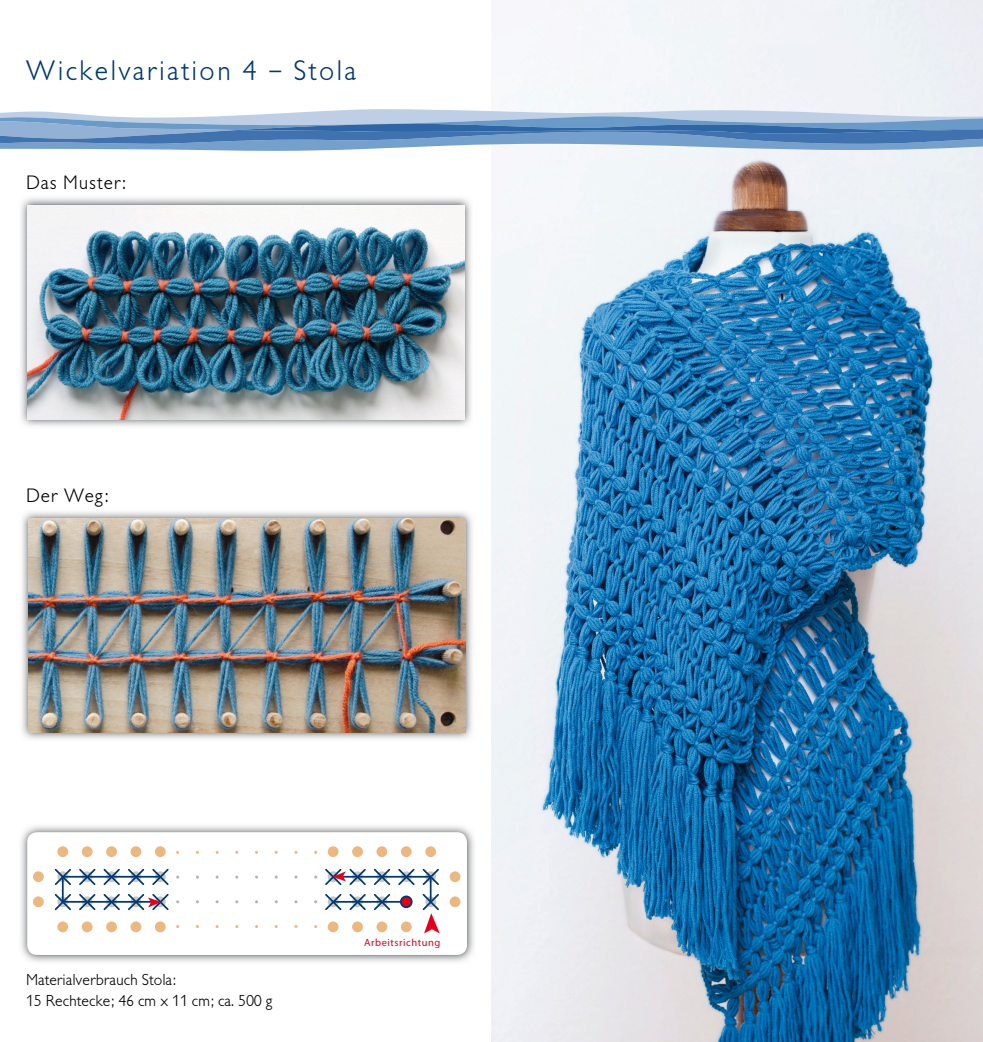
<style>
.page{position:relative;width:983px;height:1042px;background:#fff}
.page>*{position:absolute;margin:0;border:0;box-sizing:border-box;transform-origin:0 0}
.t1{font:300 28px "Gill Sans BQ";letter-spacing:.08em;color:#003871}
.t2{font:300 19.25px "Gill Sans BQ";letter-spacing:.04em;color:#000}
.t3{font:300 15.75px/21px "Gill Sans BQ";color:#000}
.t4{font:10.5px "Myriad Pro";letter-spacing:.05em;color:#e2001a}
</style>
<div class="page">
<img style="left:491px;top:0;width:491px;height:1041px">
<svg style="left:1px;top:109px;width:981px;height:42px;background:#8cacd1"></svg>
<img style="left:21px;top:198px;width:450px;height:228px">
<img style="left:27px;top:205px;width:437px;height:214px">
<img style="left:22px;top:512px;width:450px;height:227px">
<img style="left:29px;top:518px;width:436px;height:215px">
<img style="left:21px;top:826px;width:453px;height:136px">
<svg style="left:27px;top:832px;width:440px;height:123px"></svg>
<div style="left:33px;top:871px;width:11px;height:11px;background:#ecb882;border-radius:50%"></div>
<div style="left:33px;top:896px;width:11px;height:11px;background:#ecb882;border-radius:50%"></div>
<div style="left:57px;top:846px;width:11px;height:11px;background:#ecb882;border-radius:50%"></div>
<div style="left:57px;top:921px;width:11px;height:11px;background:#ecb882;border-radius:50%"></div>
<div style="left:82px;top:846px;width:11px;height:11px;background:#ecb882;border-radius:50%"></div>
<div style="left:82px;top:921px;width:11px;height:11px;background:#ecb882;border-radius:50%"></div>
<div style="left:106px;top:846px;width:11px;height:11px;background:#ecb882;border-radius:50%"></div>
<div style="left:106px;top:921px;width:11px;height:11px;background:#ecb882;border-radius:50%"></div>
<div style="left:130px;top:846px;width:11px;height:11px;background:#ecb882;border-radius:50%"></div>
<div style="left:130px;top:921px;width:11px;height:11px;background:#ecb882;border-radius:50%"></div>
<div style="left:155px;top:846px;width:11px;height:11px;background:#ecb882;border-radius:50%"></div>
<div style="left:155px;top:921px;width:11px;height:11px;background:#ecb882;border-radius:50%"></div>
<div style="left:449px;top:871px;width:11px;height:11px;background:#ecb882;border-radius:50%"></div>
<div style="left:449px;top:896px;width:11px;height:11px;background:#ecb882;border-radius:50%"></div>
<div style="left:425px;top:846px;width:11px;height:11px;background:#ecb882;border-radius:50%"></div>
<div style="left:401px;top:846px;width:10px;height:11px;background:#ecb882;border-radius:50%"></div>
<div style="left:376px;top:846px;width:11px;height:11px;background:#ecb882;border-radius:50%"></div>
<div style="left:352px;top:846px;width:11px;height:11px;background:#ecb882;border-radius:50%"></div>
<div style="left:327px;top:846px;width:11px;height:11px;background:#ecb882;border-radius:50%"></div>
<svg style="left:323px;top:867px;width:117px;height:66px"></svg>
<svg style="left:53px;top:867px;width:117px;height:45px"></svg>
<hr style="left:333px;top:901px;width:68px;height:1px;background:#003871">
<p class="t1" style="left:26px;top:54px;width:331px">Wickelvariation 4 – Stola</p>
<p class="t2" style="left:26px;top:172px;width:101px">Das Muster:</p>
<p class="t2" style="left:26px;top:485px;width:84px">Der Weg:</p>
<p class="t3" style="left:26px;top:970px;width:248px">Materialverbrauch Stola:<br>15 Rechtecke; 46 cm x 11 cm; ca. 500 g</p>
<p class="t4" style="left:364px;top:936px;width:77px">Arbeitsrichtung</p>
</div>
